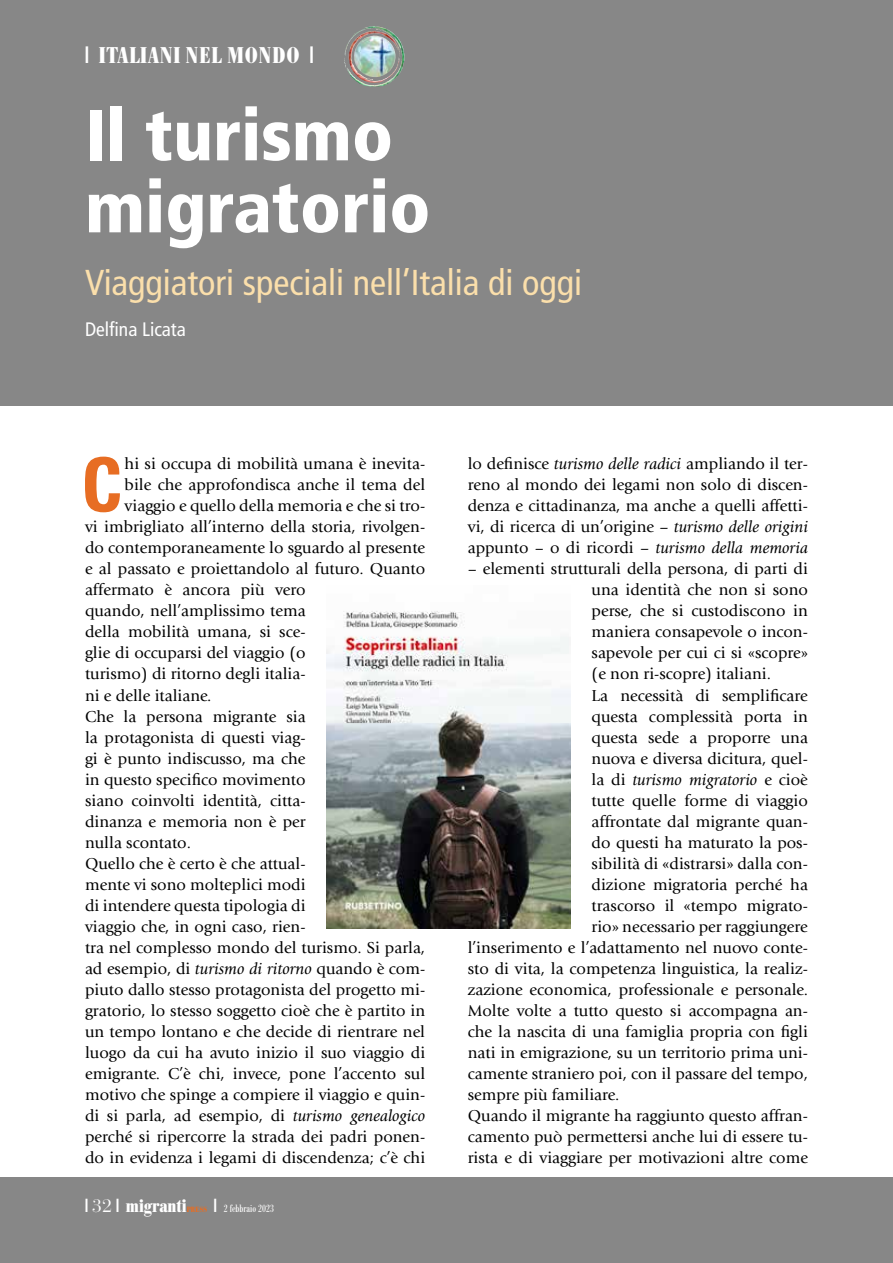
<style>
.page{position:relative;width:893px;height:1263px;background:#fff}
.page>*{position:absolute;margin:0;border:0;box-sizing:border-box;transform-origin:0 0}
.t1{font:700 condensed 74.7px "Univers LT Std";color:#e76d23}
.t2{font:900 condensed 72px/72px "Frutiger";color:#fff}
.t3{font:condensed 36px "Frutiger";color:#fbdfab}
.t4{font:700 condensed 22.5px "Bodoni BE";letter-spacing:.04em;color:#fff}
.t5{font:condensed 19.5px "Frutiger";color:#fff}
.t6{font:700 condensed 18px "Bodoni BE";color:#fff}
.t7{font:16.5px/21px "Giovanni";color:#000;text-align:justify}
.t8{font:italic 16.5px "Giovanni";color:#000}
.t9{font:condensed 10.5px "Bodoni BE";color:#fff}
.t10{font:700 condensed 7.5px "Bodoni BE";letter-spacing:.04em;color:#e76d23}
.s1{font-family:"False Positive BRK";font-weight:400;font-stretch:normal}
.s2{font-style:italic}
.s3{font-family:"Bauer Bodoni Std";font-weight:400;font-stretch:normal}
.s4{font-family:"False Positive BRK";font-stretch:normal;font-size:18px}
.s5{font-style:normal}
</style>
<div class="page">
<div style="left:0;top:0;width:893px;height:405px;background:#878787"></div>
<img style="left:345px;top:27px;width:27px;height:29px">
<div style="left:0;top:1178px;width:893px;height:85px;background:#878787"></div>
<img style="left:327px;top:611px;width:243px;height:318px">
<h3 class="t4" style="left:85px;top:43px;width:230px"><span class="s1">1</span> ITALIANI NEL MONDO <span class="s1">1</span></h3>
<h2 class="t2" style="left:85px;top:99px;width:347px">Il turismo migratorio</h2>
<h3 class="t3" style="left:85px;top:262px;width:498px">Viaggiatori speciali nell’Italia di oggi</h3>
<p class="t5" style="left:85px;top:318px;width:102px">Delfina Licata</p>
<h1 class="t1" style="left:81px;top:439px;width:43px">C</h1>
<p class="t7" style="left:125px;top:454px;width:302px">hi si occupa di mobilità umana è inevita-</p>
<p class="t7" style="left:125px;top:475px;width:302px">bile che approfondisca anche il tema del</p>
<p class="t7" style="left:125px;top:496px;width:302px">viaggio e quello della memoria e che si tro-</p>
<p class="t7" style="left:85px;top:517px;width:342px">vi imbrigliato all’interno della storia, rivolgen-</p>
<p class="t7" style="left:85px;top:538px;width:342px">do contemporaneamente lo sguardo al presente</p>
<p class="t7" style="left:85px;top:559px;width:342px">e al passato e proiettandolo al futuro. Quanto</p>
<p class="t7" style="left:85px;top:580px;width:222px">affermato è ancora più vero</p>
<p class="t7" style="left:85px;top:601px;width:222px">quando, nell’amplissimo tema</p>
<p class="t7" style="left:85px;top:622px;width:222px">della mobilità umana, si sce-</p>
<p class="t7" style="left:85px;top:643px;width:222px">glie di occuparsi del viaggio (o</p>
<p class="t7" style="left:85px;top:664px;width:222px">turismo) di ritorno degli italia-</p>
<p class="t7" style="left:85px;top:685px;width:128px">ni e delle italiane.</p>
<p class="t7" style="left:85px;top:706px;width:222px">Che la persona migrante sia</p>
<p class="t7" style="left:85px;top:727px;width:222px">la protagonista di questi viag-</p>
<p class="t7" style="left:85px;top:748px;width:222px">gi è punto indiscusso, ma che</p>
<p class="t7" style="left:85px;top:769px;width:222px">in questo specifico movimento</p>
<p class="t7" style="left:85px;top:790px;width:222px">siano coinvolti identità, citta-</p>
<p class="t7" style="left:85px;top:811px;width:222px">dinanza e memoria non è per</p>
<p class="t7" style="left:85px;top:832px;width:108px">nulla scontato.</p>
<p class="t7" style="left:85px;top:853px;width:222px">Quello che è certo è che attual-</p>
<p class="t7" style="left:85px;top:874px;width:222px">mente vi sono molteplici modi</p>
<p class="t7" style="left:85px;top:895px;width:222px">di intendere questa tipologia di</p>
<p class="t7" style="left:85px;top:916px;width:222px">viaggio che, in ogni caso, rien-</p>
<p class="t7" style="left:85px;top:937px;width:342px">tra nel complesso mondo del turismo. Si parla,</p>
<p class="t7" style="left:85px;top:958px;width:342px">ad esempio, di <span class="s2">turismo di ritorno</span> quando è com-</p>
<p class="t7" style="left:85px;top:979px;width:342px">piuto dallo stesso protagonista del progetto mi-</p>
<p class="t7" style="left:85px;top:1000px;width:342px">gratorio, lo stesso soggetto cioè che è partito in</p>
<p class="t7" style="left:85px;top:1021px;width:342px">un tempo lontano e che decide di rientrare nel</p>
<p class="t7" style="left:85px;top:1042px;width:342px">luogo da cui ha avuto inizio il suo viaggio di</p>
<p class="t7" style="left:85px;top:1063px;width:342px">emigrante. C’è chi, invece, pone l’accento sul</p>
<p class="t7" style="left:85px;top:1084px;width:342px">motivo che spinge a compiere il viaggio e quin-</p>
<p class="t7" style="left:85px;top:1105px;width:342px">di si parla, ad esempio, di <span class="s2">turismo genealogico</span></p>
<p class="t7" style="left:85px;top:1126px;width:342px">perché si ripercorre la strada dei padri ponen-</p>
<p class="t7" style="left:85px;top:1147px;width:342px">do in evidenza i legami di discendenza; c’è chi</p>
<p class="t6" style="left:85px;top:1196px;width:103px"><span class="s1">1</span> <span class="s3">32</span> <span class="s1">1</span> migranti</p>
<p class="t10" style="left:187px;top:1205px;width:22px">PRESS</p>
<p class="t9" style="left:214px;top:1203px;width:62px"><span class="s4">1</span> 2 febbraio 2023</p>
<p class="t7" style="left:468px;top:454px;width:342px">lo definisce <span class="s2">turismo delle radici</span> ampliando il ter&shy;reno al mondo dei legami non solo di discen&shy;denza e cittadinanza, ma anche a quelli affetti&shy;vi, di ricerca di un’origine – <span class="s2">turismo delle origini </span>appunto – o di ricordi – <span class="s2">turismo della memoria</span></p>
<p class="t7" style="left:468px;top:559px;width:342px">– elementi strutturali della persona, di parti di</p>
<p class="t7" style="left:592px;top:580px;width:218px">una identità che non si sono</p>
<p class="t7" style="left:592px;top:601px;width:218px">perse, che si custodiscono in</p>
<p class="t7" style="left:592px;top:622px;width:218px">maniera consapevole o incon-</p>
<p class="t7" style="left:592px;top:643px;width:218px">sapevole per cui ci si «scopre»</p>
<p class="t7" style="left:592px;top:664px;width:181px">(e non ri-scopre) italiani.</p>
<p class="t7" style="left:592px;top:685px;width:218px">La necessità di semplificare</p>
<p class="t7" style="left:592px;top:706px;width:218px">questa complessità porta in</p>
<p class="t7" style="left:592px;top:727px;width:218px">questa sede a proporre una</p>
<p class="t7" style="left:592px;top:748px;width:218px">nuova e diversa dicitura, quel-</p>
<p class="t8" style="left:592px;top:770px;width:218px"><span class="s5">la di</span> turismo migratorio <span class="s5">e cioè</span></p>
<p class="t7" style="left:592px;top:790px;width:218px">tutte quelle forme di viaggio</p>
<p class="t7" style="left:592px;top:811px;width:218px">affrontate dal migrante quan-</p>
<p class="t7" style="left:592px;top:832px;width:218px">do questi ha maturato la pos-</p>
<p class="t7" style="left:592px;top:853px;width:218px">sibilità di «distrarsi» dalla con-</p>
<p class="t7" style="left:592px;top:874px;width:218px">dizione migratoria perché ha</p>
<p class="t7" style="left:592px;top:895px;width:218px">trascorso il «tempo migrato-</p>
<p class="t7" style="left:592px;top:916px;width:218px">rio» necessario per raggiungere</p>
<p class="t7" style="left:468px;top:937px;width:342px">l’inserimento e l’adattamento nel nuovo conte-</p>
<p class="t7" style="left:468px;top:958px;width:342px">sto di vita, la competenza linguistica, la realiz-</p>
<p class="t7" style="left:468px;top:979px;width:342px">zazione economica, professionale e personale.</p>
<p class="t7" style="left:468px;top:1000px;width:342px">Molte volte a tutto questo si accompagna an-</p>
<p class="t7" style="left:468px;top:1021px;width:342px">che la nascita di una famiglia propria con figli</p>
<p class="t7" style="left:468px;top:1042px;width:342px">nati in emigrazione, su un territorio prima uni-</p>
<p class="t7" style="left:468px;top:1063px;width:342px">camente straniero poi, con il passare del tempo,</p>
<p class="t7" style="left:468px;top:1084px;width:153px">sempre più familiare.</p>
<p class="t7" style="left:468px;top:1105px;width:342px">Quando il migrante ha raggiunto questo affran-</p>
<p class="t7" style="left:468px;top:1126px;width:342px">camento può permettersi anche lui di essere tu-</p>
<p class="t7" style="left:468px;top:1147px;width:342px">rista e di viaggiare per motivazioni altre come</p>
</div>
